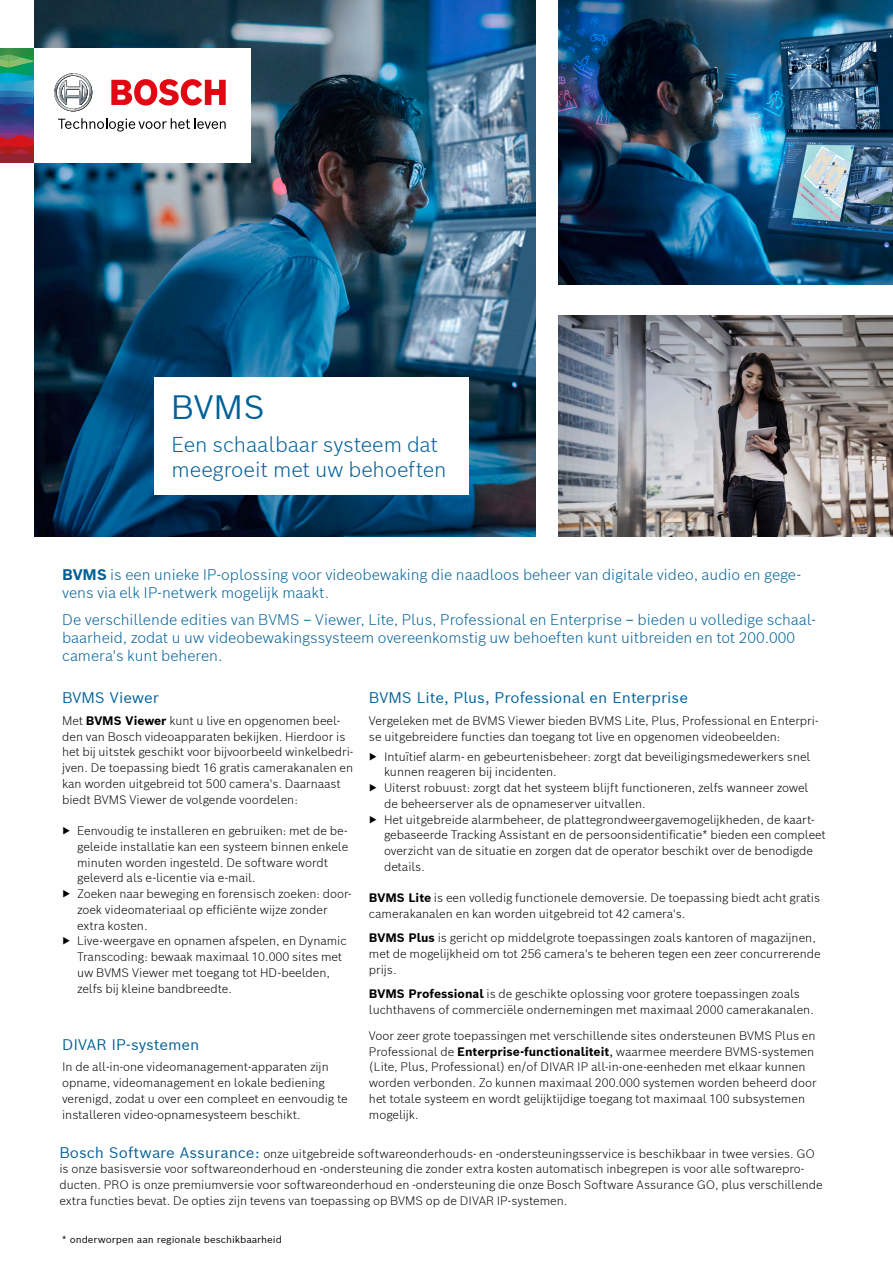
<style>
.page{position:relative;width:893px;height:1263px;background:#fff}
.page>*{position:absolute;margin:0;border:0;box-sizing:border-box;transform-origin:0 0}
.t1{font:33px "Bosch Sans";color:#006098}
.t2{font:300 21px/25.2px "Bosch Sans";color:#006098}
.t3{font:300 15px/18px "Bosch Sans";color:#006098}
.t4{font:15px "Bosch Sans";color:#006098}
.t5{font:300 12px/15.8px "Bosch Sans";color:#000}
.t6{font:9.75px "Bosch Sans";color:#000}
.s1{font-weight:700}
.s2{font-weight:400}
.s3{font-weight:400;font-size:15px;color:#006098}
</style>
<div class="page">
<img style="left:34px;top:0;width:502px;height:537px">
<img style="left:558px;top:0;width:335px;height:284px">
<img style="left:558px;top:316px;width:335px;height:221px">
<div style="left:8px;top:48px;width:243px;height:114px;background:#fff"></div>
<svg style="left:0;top:48px;width:33px;height:114px;background:#4f6073"></svg>
<svg style="left:58px;top:118px;width:168px;height:13px"></svg>
<svg style="left:54px;top:73px;width:38px;height:38px"></svg>
<svg style="left:111px;top:79px;width:115px;height:27px"></svg>
<div style="left:154px;top:377px;width:315px;height:117px;background:#fff"></div>
<h1 class="t1" style="left:171px;top:385px;width:96px">BVMS</h1>
<h2 class="t2" style="left:171px;top:431px;width:277px">Een schaalbaar systeem dat meegroeit met uw behoeften</h2>
<p class="t3" style="left:62px;top:565px;width:740px"><span class="s1">BVMS</span> is een unieke IP-oplossing voor videobewaking die naadloos beheer van digitale video, audio en gege&shy;vens via elk IP-netwerk mogelijk maakt.</p>
<p class="t3" style="left:62px;top:610px;width:755px">De verschillende edities van BVMS – Viewer, Lite, Plus, Professional en Enterprise – bieden u volledige schaal&shy;baarheid, zodat u uw videobewakingssysteem overeenkomstig uw behoeften kunt uitbreiden en tot 200.000 camera's kunt beheren.</p>
<p class="t4" style="left:62px;top:687px;width:98px">BVMS Viewer</p>
<p class="t5" style="left:62px;top:712px;width:293px">Met <span class="s1">BVMS Viewer</span> kunt u live en opgenomen beel&shy;den van Bosch videoapparaten bekijken. Hierdoor is het bij uitstek geschikt voor bijvoorbeeld winkelbedri&shy;jven. De toepassing biedt 16 gratis camerakanalen en kan worden uitgebreid tot 500 camera's. Daarnaast biedt BVMS Viewer de volgende voordelen:</p>
<p class="t5" style="left:62px;top:822px;width:287px"><span class="s2">▶</span> Eenvoudig te installeren en gebruiken: met de be-</p>
<p class="t5" style="left:77px;top:838px;width:273px">geleide installatie kan een systeem binnen enkele</p>
<p class="t5" style="left:77px;top:854px;width:253px">minuten worden ingesteld. De software wordt</p>
<p class="t5" style="left:77px;top:870px;width:180px">geleverd als e-licentie via e-mail.</p>
<p class="t5" style="left:62px;top:885px;width:291px"><span class="s2">▶</span> Zoeken naar beweging en forensisch zoeken: door-</p>
<p class="t5" style="left:77px;top:901px;width:252px">zoek videomateriaal op efficiënte wijze zonder</p>
<p class="t5" style="left:77px;top:917px;width:72px">extra kosten.</p>
<p class="t5" style="left:62px;top:933px;width:286px"><span class="s2">▶</span> Live-weergave en opnamen afspelen, en Dynamic</p>
<p class="t5" style="left:77px;top:948px;width:267px">Transcoding: bewaak maximaal 10.000 sites met</p>
<p class="t5" style="left:77px;top:964px;width:254px">uw BVMS Viewer met toegang tot HD-beelden,</p>
<p class="t5" style="left:77px;top:980px;width:156px">zelfs bij kleine bandbreedte.</p>
<p class="t4" style="left:369px;top:687px;width:321px">BVMS Lite, Plus, Professional en Enterprise</p>
<p class="t5" style="left:369px;top:712px;width:451px">Vergeleken met de BVMS Viewer bieden BVMS Lite, Plus, Professional en Enterpri&shy;se uitgebreidere functies dan toegang tot live en opgenomen videobeelden:</p>
<p class="t5" style="left:369px;top:748px;width:443px"><span class="s2">▶</span> Intuïtief alarm- en gebeurtenisbeheer: zorgt dat beveiligingsmedewerkers snel</p>
<p class="t5" style="left:384px;top:764px;width:174px">kunnen reageren bij incidenten.</p>
<p class="t5" style="left:369px;top:779px;width:441px"><span class="s2">▶</span> Uiterst robuust: zorgt dat het systeem blijft functioneren, zelfs wanneer zowel</p>
<p class="t5" style="left:384px;top:795px;width:263px">de beheerserver als de opnameserver uitvallen.</p>
<p class="t5" style="left:369px;top:811px;width:447px"><span class="s2">▶</span> Het uitgebreide alarmbeheer, de plattegrondweergavemogelijkheden, de kaart-</p>
<p class="t5" style="left:384px;top:827px;width:443px">gebaseerde Tracking Assistant en de persoonsidentificatie* bieden een compleet</p>
<p class="t5" style="left:384px;top:842px;width:431px">overzicht van de situatie en zorgen dat de operator beschikt over de benodigde</p>
<p class="t5" style="left:384px;top:858px;width:42px">details.</p>
<p class="t5" style="left:369px;top:890px;width:453px"><span class="s1">BVMS Lite</span> is een volledig functionele demoversie. De toepassing biedt acht gratis camerakanalen en kan worden uitgebreid tot 42 camera's.</p>
<p class="t5" style="left:369px;top:930px;width:453px"><span class="s1">BVMS Plus</span> is gericht op middelgrote toepassingen zoals kantoren of magazijnen, met de mogelijkheid om tot 256 camera's te beheren tegen een zeer concurrerende prijs.</p>
<p class="t5" style="left:369px;top:985px;width:446px"><span class="s1">BVMS Professional</span> is de geschikte oplossing voor grotere toepassingen zoals luchthavens of commerciële ondernemingen met maximaal 2000 camerakanalen.</p>
<p class="t5" style="left:369px;top:1027px;width:449px">Voor zeer grote toepassingen met verschillende sites ondersteunen BVMS Plus en Professional de <span class="s1">Enterprise-functionaliteit</span><span class="s2">,</span> waarmee meerdere BVMS-systemen (Lite, Plus, Professional) en/of DIVAR IP all-in-one-eenheden met elkaar kunnen worden verbonden. Zo kunnen maximaal 200.000 systemen worden beheerd door het totale systeem en wordt gelijktijdige toegang tot maximaal 100 subsystemen mogelijk.</p>
<p class="t4" style="left:62px;top:1034px;width:139px">DIVAR IP-systemen</p>
<p class="t5" style="left:62px;top:1059px;width:287px">In de all-in-one videomanagement-apparaten zijn opname, videomanagement en lokale bediening verenigd, zodat u over een compleet en eenvoudig te installeren video-opnamesysteem beschikt.</p>
<p class="t5" style="left:59px;top:1145px;width:765px"><span class="s3">Bosch Software Assurance:</span> onze uitgebreide softwareonderhouds- en -ondersteuningsservice is beschikbaar in twee versies. GO is onze basisversie voor softwareonderhoud en -ondersteuning die zonder extra kosten automatisch inbegrepen is voor alle softwarepro&shy;ducten. PRO is onze premiumversie voor softwareonderhoud en -ondersteuning die onze Bosch Software Assurance GO, plus verschillende extra functies bevat. De opties zijn tevens van toepassing op BVMS op de DIVAR IP-systemen.</p>
<p class="t6" style="left:62px;top:1233px;width:221px">* onderworpen aan regionale beschikbaarheid</p>
</div>
